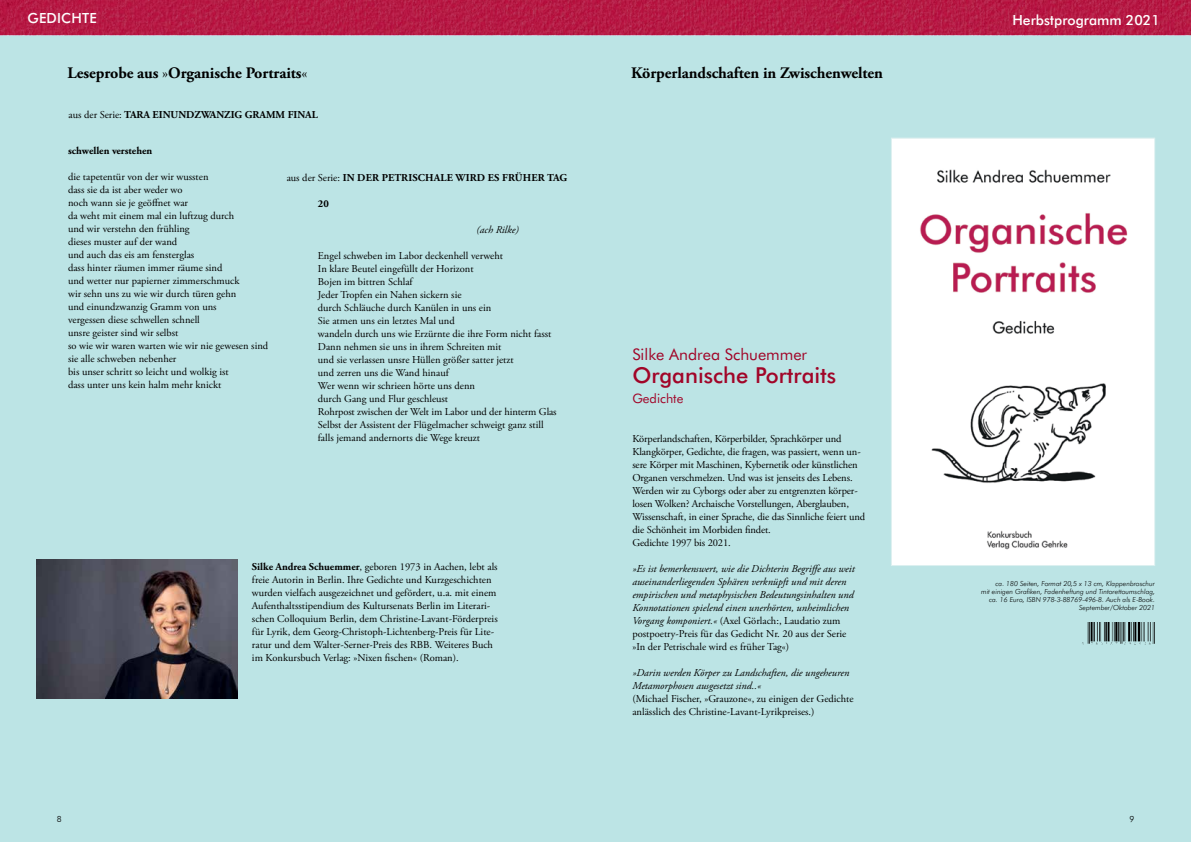
<style>
.page{position:relative;width:1191px;height:842px;background:#fff}
.page>*{position:absolute;margin:0;border:0;box-sizing:border-box;transform-origin:0 0}
.t1{font:500 22px "Futura BT";color:#a10528}
.t2{font:700 16px "Adobe Garamond Pro";letter-spacing:-.005em;color:#000}
.t3{font:16px "Futura BT";color:#a10528}
.t4{font:500 14px "Futura BT";color:#fff}
.t5{font:13px "Futura BT";color:#a10528}
.t6{font:10.5px/13px "Adobe Garamond Pro";color:#000}
.t7{font:italic 10.5px/13px "Adobe Garamond Pro";color:#000}
.t8{font:700 10.5px "Adobe Garamond Pro";color:#000}
.t9{font:300 8.5px "Futura BT";color:#000}
.t10{font:italic 300 7px/8px "Futura BT";color:#000;text-align:right}
.s1{font-weight:400}
.s2{font-weight:700}
.s3{font-style:normal}
</style>
<div class="page">
<div style="left:0;top:13px;width:1191px;height:829px;background:#bce4e5"></div>
<img style="left:1082px;top:623px;width:72px;height:22px">
<img style="left:36px;top:560px;width:202px;height:138px">
<img style="left:0;top:0;width:1191px;height:36px">
<img style="left:893px;top:140px;width:260px;height:424px">
<div style="left:891px;top:138px;width:264px;height:428px;border:1px solid #dbf0f0"></div>
<h3 class="t4" style="left:28px;top:9px;width:34px">Lyrik</h3>
<h3 class="t4" style="left:1012px;top:8px;width:149px">Herbstprogramm 2021</h3>
<h3 class="t4" style="left:28px;top:10px;width:69px">GeDICHTE</h3>
<h3 class="t4" style="left:1012px;top:11px;width:149px">Herbstprogramm 2021</h3>
<h2 class="t2" style="left:68px;top:63px;width:241px">Leseprobe aus <span class="s1">»</span>Organische Portraits<span class="s1">«</span></h2>
<p class="t8" style="left:69px;top:109px;width:251px"><span class="s1">aus der Serie:</span> TARA EINUNDZWANZIG GRAMM FINAL</p>
<p class="t8" style="left:68px;top:144px;width:86px">schwellen verstehen</p>
<p class="t6" style="left:68px;top:170px;width:202px">die tapetentür von der wir wussten<br>dass sie da ist aber weder wo<br>noch wann sie je geöffnet war<br>da weht mit einem mal ein luftzug durch<br>und wir verstehn den frühling<br>dieses muster auf der wand<br>und auch das eis am fensterglas<br>dass hinter räumen immer räume sind<br>und wetter nur papierner zimmerschmuck<br>wir sehn uns zu wie wir durch türen gehn<br>und einundzwanzig Gramm von uns<br>vergessen diese schwellen schnell<br>unsre geister sind wir selbst<br>so wie wir waren warten wie wir nie gewesen sind sie alle schweben nebenher<br>bis unser schritt so leicht und wolkig ist<br>dass unter uns kein halm mehr knickt</p>
<p class="t6" style="left:287px;top:172px;width:79px">aus der Serie: <span class="s2">In der</span></p>
<p class="t8" style="left:382px;top:172px;width:14px">Petrischale</p>
<p class="t8" style="left:455px;top:172px;width:9px">wird</p>
<p class="t8" style="left:488px;top:172px;width:44px">es früher</p>
<p class="t8" style="left:547px;top:172px;width:15px">Tag</p>
<p class="t8" style="left:318px;top:197px;width:12px">20</p>
<p class="t7" style="left:476px;top:223px;width:44px">(ach Rilke)</p>
<p class="t6" style="left:318px;top:249px;width:240px">Engel schweben im Labor deckenhell verweht<br>In klare Beutel eingefüllt der Horizont<br>Bojen im bittren Schlaf<br>Jeder Tropfen ein Nahen sickern sie<br>durch Schläuche durch Kanülen in uns ein<br>Sie atmen uns ein letztes Mal und<br>wandeln durch uns wie Erzürnte die ihre Form nicht fasst Dann nehmen sie uns in ihrem Schreiten mit<br>und sie verlassen unsre Hüllen größer satter jetzt<br>und zerren uns die Wand hinauf<br>Wer wenn wir schrieen hörte uns denn<br>durch Gang und Flur geschleust<br>Rohrpost zwischen der Welt im Labor und der hinterm Glas Selbst der Assistent der Flügelmacher schweigt ganz still falls jemand andernorts die Wege kreuzt</p>
<p class="t6" style="left:252px;top:561px;width:247px"><span class="s2">Silke Andrea Schuemmer</span>, geboren 1973 in Aachen, lebt als freie Autorin in Berlin. Ihre Gedichte und Kurzgeschichten wurden vielfach ausgezeichnet und gefördert, u.a. mit einem Aufenthaltsstipendium des Kultursenats Berlin im Literari&shy;schen Colloquium Berlin, dem Christine-Lavant-Förderpreis für Lyrik, dem Georg-Christoph-Lichtenberg-Preis für Lite&shy;ratur und dem Walter-Serner-Preis des RBB. Weiteres Buch im Konkursbuch Verlag: »Nixen fischen« (Roman).</p>
<h2 class="t2" style="left:631px;top:63px;width:253px">Körperlandschaften in Zwischenwelten</h2>
<h2 class="t3" style="left:632px;top:345px;width:176px">Silke Andrea Schuemmer</h2>
<h1 class="t1" style="left:632px;top:362px;width:205px">Organische Portraits</h1>
<p class="t5" style="left:632px;top:391px;width:52px">Gedichte</p>
<p class="t6" style="left:632px;top:433px;width:234px">Körperlandschaften, Körperbilder, Sprachkörper und Klangkörper, Gedichte, die fragen, was passiert, wenn un&shy;sere Körper mit Maschinen, Kybernetik oder künstlichen Organen verschmelzen. Und was ist jenseits des Lebens.<br>Werden wir zu Cyborgs oder aber zu entgrenzten körper&shy;losen Wolken? Archaische Vorstellungen, Aberglauben, Wissenschaft, in einer Sprache, die das Sinnliche feiert und die Schönheit im Morbiden findet.<br>Gedichte 1997 bis 2021.</p>
<p class="t7" style="left:632px;top:563px;width:224px">»Es ist bemerkenswert, wie die Dichterin Begriffe aus weit auseinanderliegenden Sphären verknüpft und mit deren empirischen und metaphysischen Bedeutungsinhalten und Konnotationen spielend einen unerhörten, unheimlichen Vorgang komponiert.« <span class="s3">(Axel Görlach:, Laudatio zum postpoetry-Preis für das Gedicht Nr. 20 aus der Serie »In der Petrischale wird es früher Tag«)</span></p>
<p class="t7" style="left:632px;top:667px;width:218px">»Darin werden Körper zu Landschaften, die ungeheuren<br>Metamorphosen ausgesetzt sind..«</p>
<p class="t6" style="left:632px;top:693px;width:223px">(Michael Fischer, »Grauzone«, zu einigen der Gedichte anlässlich des Christine-Lavant-Lyrikpreises.)</p>
<p class="t10" style="left:981px;top:580px;width:175px">ca. 180 Seiten, Format 20,5 x 13 cm, Klappenbroschur<br>mit einigen Grafiken, Fadenheftung und Tintorettoumschlag, ca. 16 Euro, ISBN 978-3-88769-496-8. Auch als E-Book.<br>September/Oktober 2021</p>
<p class="t9" style="left:57px;top:814px;width:6px">8</p>
<p class="t9" style="left:1129px;top:814px;width:6px">9</p>
</div>
